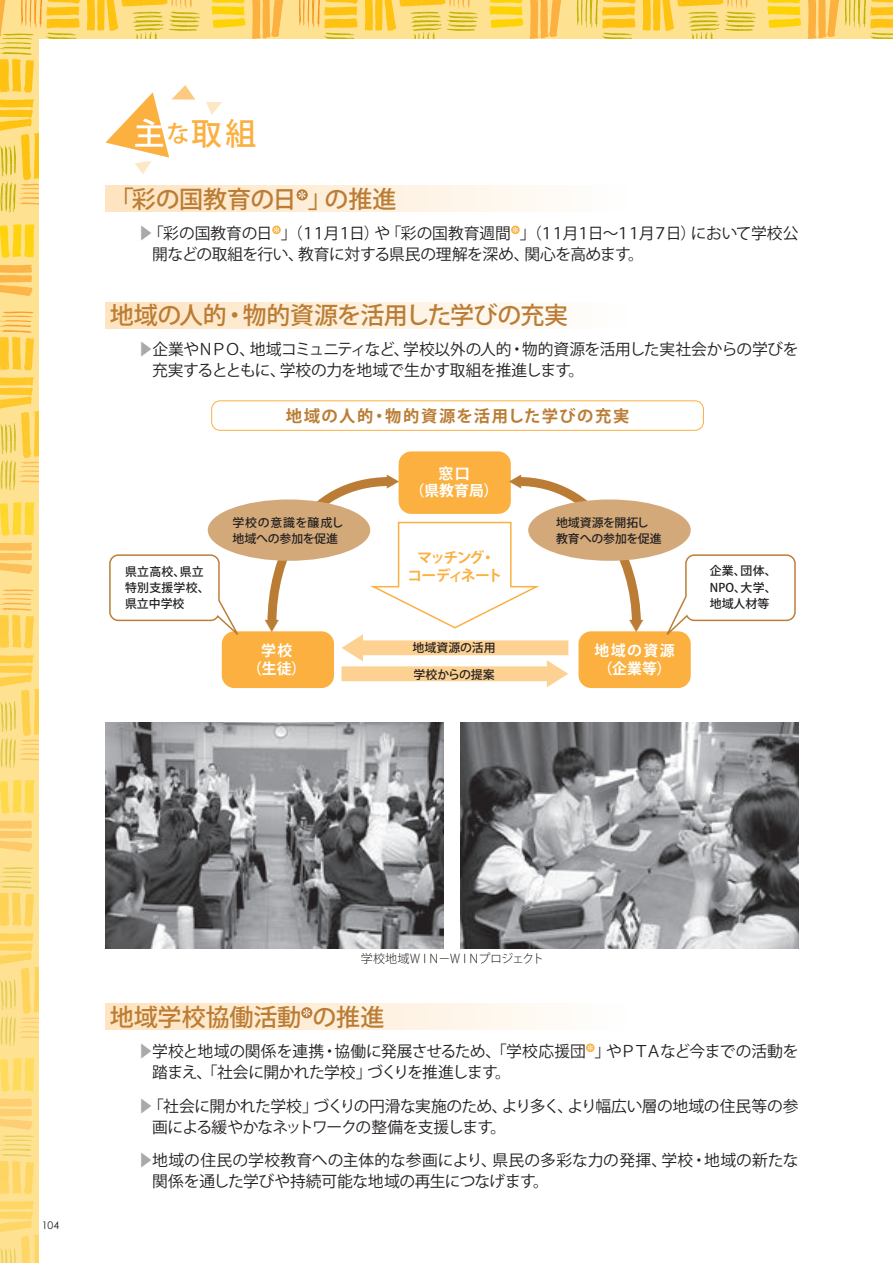
<style>
.page{position:relative;width:893px;height:1263px;background:#fff}
.page>*{position:absolute;margin:0;border:0;box-sizing:border-box;transform-origin:0 0}
.t1{font:500 30.9px "Koz Go Pro";color:#fbb03f}
.t2{font:500 24px "Koz Go Pro";letter-spacing:-.01em;color:#bb7d35}
.t3{font:700 16.35px "Koz Go Pro";letter-spacing:.09em;color:#bb7d35}
.t4{font:15.75px/21px "Koz Go Pro";letter-spacing:-.025em;color:#231f20}
.t5{font:15.75px/21px "Koz Go Pro";color:#231f20}
.t6{font:700 14.85px/17.9px "Koz Go Pro";letter-spacing:.045em;color:#fff;text-align:center}
.t7{font:700 14.85px/17.9px "Koz Go Pro";letter-spacing:-.125em;color:#fbb03f;text-align:center}
.t8{font:700 14.85px/17.9px "Koz Go Pro";letter-spacing:.09em;color:#fff}
.t9{font:500 14.85px "Koz Go Pro";color:#bb7d35}
.t10{font:300 12px "Koz Go Pro";letter-spacing:-.105em;color:#231f20}
.t11{font:500 11.85px/16.4px "Koz Go Pro";color:#231f20}
.t12{font:500 11.85px/16.4px "Koz Go Pro";letter-spacing:.02em;color:#231f20}
.t13{font:10.5px "Century Gothic";color:#231f20}
.s1{color:#fff}
.s2{font-size:23.25px}
.s3{color:#a8a9ad}
</style>
<div class="page">
<div style="left:0;top:0;width:893px;height:38px;background:#ffe192"></div>
<div style="left:0;top:0;width:38px;height:1263px;background:#ffe192"></div>
<svg style="left:0;top:224px;width:34px;height:34px"></svg>
<svg style="left:0;top:99px;width:39px;height:114px"></svg>
<svg style="left:0;top:264px;width:32px;height:32px"></svg>
<svg style="left:0;top:311px;width:34px;height:60px"></svg>
<svg style="left:0;top:502px;width:34px;height:34px"></svg>
<svg style="left:0;top:377px;width:39px;height:113px"></svg>
<svg style="left:0;top:542px;width:32px;height:32px"></svg>
<svg style="left:0;top:589px;width:34px;height:59px"></svg>
<svg style="left:0;top:780px;width:34px;height:34px"></svg>
<svg style="left:0;top:655px;width:39px;height:113px"></svg>
<svg style="left:0;top:820px;width:32px;height:32px"></svg>
<svg style="left:0;top:867px;width:34px;height:59px"></svg>
<svg style="left:0;top:1058px;width:34px;height:34px"></svg>
<svg style="left:0;top:933px;width:39px;height:113px"></svg>
<svg style="left:0;top:1098px;width:34px;height:96px"></svg>
<svg style="left:211px;top:0;width:34px;height:28px"></svg>
<svg style="left:86px;top:0;width:114px;height:39px"></svg>
<svg style="left:252px;top:0;width:32px;height:39px"></svg>
<svg style="left:299px;top:0;width:59px;height:39px"></svg>
<svg style="left:489px;top:0;width:34px;height:28px"></svg>
<svg style="left:364px;top:0;width:114px;height:39px"></svg>
<svg style="left:530px;top:0;width:32px;height:39px"></svg>
<svg style="left:577px;top:0;width:59px;height:39px"></svg>
<svg style="left:767px;top:0;width:34px;height:28px"></svg>
<svg style="left:642px;top:0;width:114px;height:39px"></svg>
<div style="left:105px;top:186px;width:692px;height:26px;background:linear-gradient(to right,#fee5c3,#fff)"></div>
<svg style="left:297px;top:189px;width:11px;height:11px"></svg>
<svg style="left:299px;top:191px;width:6px;height:8px"></svg>
<svg style="left:272px;top:226px;width:9px;height:8px"></svg>
<svg style="left:274px;top:227px;width:5px;height:6px"></svg>
<svg style="left:511px;top:226px;width:9px;height:8px"></svg>
<svg style="left:513px;top:227px;width:5px;height:6px"></svg>
<div style="left:105px;top:302px;width:692px;height:26px;background:linear-gradient(to right,#fee5c3,#fff)"></div>
<div style="left:105px;top:1003px;width:692px;height:27px;background:linear-gradient(to right,#fee5c3,#fff)"></div>
<svg style="left:301px;top:1007px;width:11px;height:11px"></svg>
<svg style="left:303px;top:1009px;width:7px;height:7px"></svg>
<svg style="left:586px;top:1043px;width:9px;height:9px"></svg>
<svg style="left:588px;top:1045px;width:5px;height:6px"></svg>
<svg style="left:206px;top:102px;width:16px;height:13px"></svg>
<svg style="left:105px;top:85px;width:90px;height:89px"></svg>
<div style="left:211px;top:400px;width:493px;height:31px;border:1px solid #fbb03f;border-radius:8px"></div>
<div style="left:222px;top:631px;width:112px;height:57px;background:#fbb03f;border-radius:13px"></div>
<div style="left:578px;top:631px;width:113px;height:57px;background:#fbb03f;border-radius:13px"></div>
<div style="left:399px;top:451px;width:112px;height:63px;background:#fbb03f;border-radius:13px"></div>
<svg style="left:109px;top:554px;width:131px;height:82px"></svg>
<svg style="left:662px;top:554px;width:134px;height:87px"></svg>
<div style="left:208px;top:499px;width:162px;height:62px;background:#d3a979;border-radius:50%"></div>
<div style="left:528px;top:499px;width:163px;height:62px;background:#d3a979;border-radius:50%"></div>
<img style="left:461px;top:723px;width:338px;height:225px">
<img style="left:105px;top:723px;width:338px;height:225px">
<svg style="left:0;top:0;width:80px;height:93px"></svg>
<svg style="left:0;top:1201px;width:39px;height:62px"></svg>
<svg style="left:808px;top:0;width:85px;height:39px"></svg>
<svg style="left:263px;top:472px;width:382px;height:215px"></svg>
<h1 class="t1" style="left:134px;top:114px;width:124px"><span class="s1">主</span><span class="s2">な</span>取組</h1>
<h2 class="t2" style="left:110px;top:184px;width:288px">「彩の国教育の日」の推進</h2>
<p class="t4" style="left:152px;top:223px;width:648px;text-indent:-15px"><span class="s3">▶</span>「彩の国教育の日」（１１月１日）や「彩の国教育週間」（１１月１日～１１月７日）において学校公開などの取組を行い、教育に対する県民の理解を深め、関心を高めます。</p>
<h2 class="t2" style="left:110px;top:300px;width:460px">地域の人的・物的資源を活用した学びの充実</h2>
<p class="t4" style="left:152px;top:339px;width:648px;text-indent:-15px"><span class="s3">▶</span>企業やＮＰＯ、地域コミュニティなど、学校以外の人的・物的資源を活用した実社会からの学びを充実するとともに、学校の力を地域で生かす取組を推進します。</p>
<p class="t3" style="left:286px;top:405px;width:345px">地域の人的・物的資源を活用した学びの充実</p>
<p class="t9" style="left:383px;top:489px;width:16px;rotate:-90deg">▼</p>
<p class="t6" style="left:410px;top:465px;width:90px">窓口<br>（県教育局）</p>
<p class="t12" style="left:125px;top:564px;width:86px">県立高校、県立特別支援学校、県立中学校</p>
<p class="t11" style="left:232px;top:515px;width:113px">学校の意識を醸成し地域への参加を促進</p>
<p class="t11" style="left:556px;top:515px;width:107px">地域資源を開拓し教育への参加を促進</p>
<p class="t9" style="left:264px;top:616px;width:16px">▼</p>
<p class="t7" style="left:407px;top:550px;width:96px">マッチング・コーディネート</p>
<p class="t11" style="left:413px;top:640px;width:85px">地域資源の活用</p>
<p class="t11" style="left:414px;top:667px;width:82px">学校からの提案</p>
<p class="t6" style="left:247px;top:643px;width:60px">学校<br>（生徒）</p>
<p class="t8" style="left:595px;top:643px;width:81px">地域の資源（企業等）</p>
<p class="t11" style="left:710px;top:563px;width:68px;text-align:justify">企業、団体、NPO、大学、地域人材等</p>
<p class="t13" style="left:42px;top:1218px;width:19px">104</p>
<p class="t10" style="left:361px;top:951px;width:185px">学校地域ＷＩＮ－ＷＩＮプロジェクト</p>
<h2 class="t2" style="left:110px;top:1002px;width:276px">地域学校協働活動の推進</h2>
<p class="t4" style="left:152px;top:1041px;width:648px;text-indent:-15px"><span class="s3">▶</span>学校と地域の関係を連携・協働に発展させるため、「学校応援団」やＰＴＡなど今までの活動を踏まえ、「社会に開かれた学校」づくりを推進します。</p>
<p class="t4" style="left:152px;top:1096px;width:648px;text-indent:-15px"><span class="s3">▶</span>「社会に開かれた学校」づくりの円滑な実施のため、より多く、より幅広い層の地域の住民等の参画による緩やかなネットワークの整備を支援します。</p>
<p class="t5" style="left:152px;top:1150px;width:648px;text-indent:-15px"><span class="s3">▶</span>地域の住民の学校教育への主体的な参画により、県民の多彩な力の発揮、学校・地域の新たな関係を通した学びや持続可能な地域の再生につなげます。</p>
</div>
